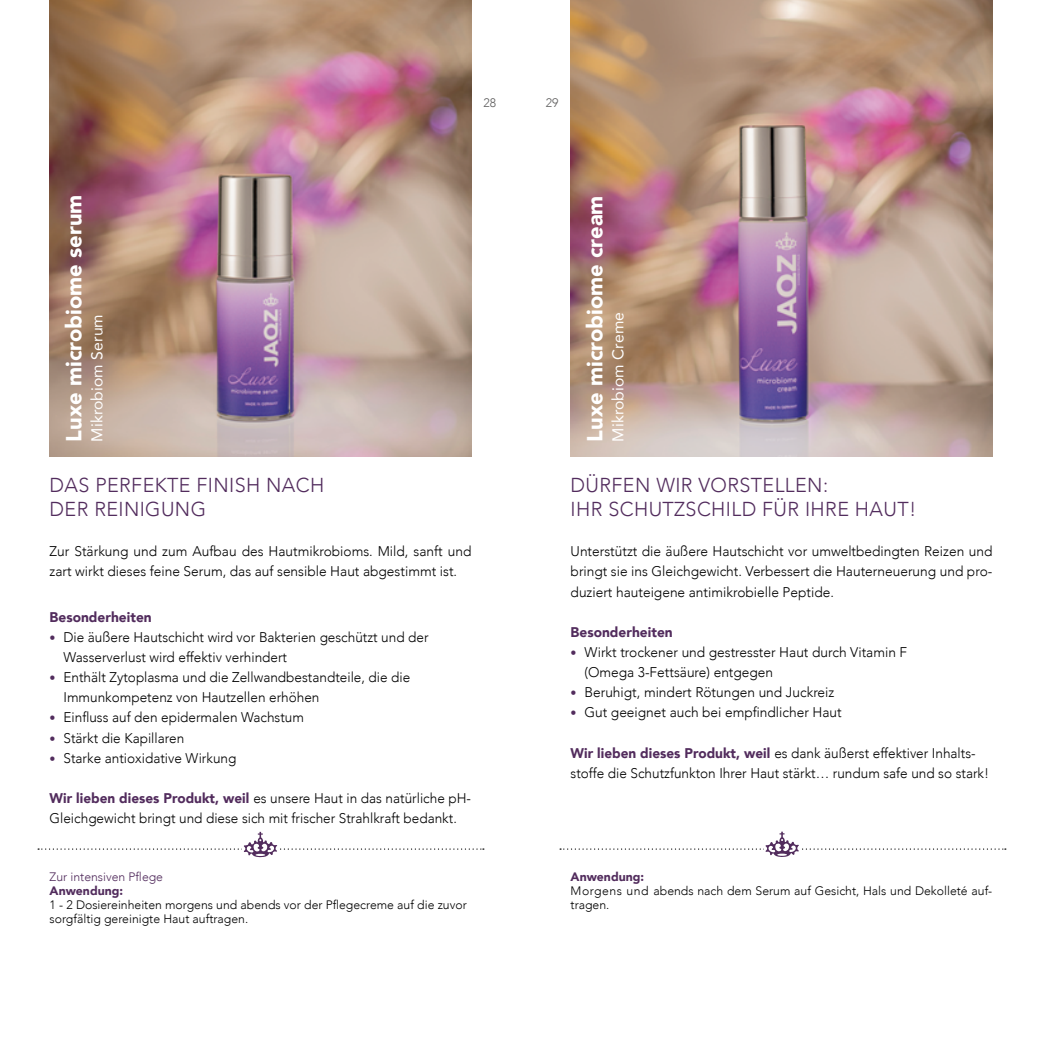
<style>
.page{position:relative;width:1042px;height:1042px;background:#fff}
.page>*{position:absolute;margin:0;border:0;box-sizing:border-box;transform-origin:0 0}
.t1{font:900 21.88px "Avenir";color:#fff}
.t2{font:300 20.12px/24.5px "Avenir";letter-spacing:.02em;color:#522c5d}
.t3{font:15.75px "Avenir";letter-spacing:.005em;color:#fff}
.t4{font:300 14px/20.1px "Avenir";color:#000}
.t5{font:900 14px "Avenir";color:#522c5d}
.t6{font:300 12.25px/14px "Avenir";color:#000}
.t7{font:900 12.25px "Avenir";color:#522c5d}
.t8{font:300 12.25px "Avenir";color:#522c5d}
.t9{font:300 12.25px "Avenir";color:#5f5e5e}
.s1{font-size:12.25px;color:#522c5d}
.s2{font-weight:900;color:#522c5d}
</style>
<div class="page">
<svg style="left:38px;top:832px;width:446px;height:26px"></svg>
<svg style="left:560px;top:831px;width:446px;height:26px"></svg>
<img style="left:50px;top:0;width:421px;height:456px">
<img style="left:570px;top:0;width:422px;height:456px">
<p class="t9" style="left:483px;top:95px;width:14px">28</p>
<p class="t9" style="left:546px;top:95px;width:14px">29</p>
<h1 class="t1" style="left:55px;top:441px;width:248px;rotate:-90deg">Luxe microbiome serum</h1>
<p class="t3" style="left:84px;top:441px;width:129px;rotate:-90deg">Mikrobiom Serum</p>
<h2 class="t2" style="left:50px;top:472px;width:276px">DAS PERFEKTE FINISH NACH<br>DER REINIGUNG</h2>
<p class="t4" style="left:50px;top:541px;width:423px">Zur Stärkung und zum Aufbau des Hautmikrobioms. Mild, sanft und zart wirkt dieses feine Serum, das auf sensible Haut abgestimmt ist.</p>
<p class="t5" style="left:50px;top:605px;width:104px">Besonderheiten</p>
<p class="t4" style="left:63px;top:627px;width:367px;text-indent:-14px"><span class="s1">•</span> Die äußere Hautschicht wird vor Bakterien geschützt und der<br>Wasserverlust wird effektiv verhindert</p>
<p class="t4" style="left:63px;top:667px;width:348px;text-indent:-14px"><span class="s1">•</span> Enthält Zytoplasma und die Zellwandbestandteile, die die<br>Immunkompetenz von Hautzellen erhöhen</p>
<p class="t4" style="left:50px;top:707px;width:256px"><span class="s1">•</span> Einfluss auf den epidermalen Wachstum</p>
<p class="t4" style="left:50px;top:727px;width:136px"><span class="s1">•</span> Stärkt die Kapillaren</p>
<p class="t4" style="left:50px;top:748px;width:188px"><span class="s1">•</span> Starke antioxidative Wirkung</p>
<p class="t4" style="left:50px;top:788px;width:423px"><span class="s2">Wir lieben dieses Produkt, weil</span> es unsere Haut in das natürliche pH-<br>Gleichgewicht bringt und diese sich mit frischer Strahlkraft bedankt.</p>
<p class="t8" style="left:50px;top:869px;width:115px">Zur intensiven Pflege</p>
<p class="t7" style="left:50px;top:880px;width:75px">Anwendung:</p>
<p class="t6" style="left:50px;top:897px;width:419px">1 - 2 Dosiereinheiten morgens und abends vor der Pflegecreme auf die zuvor sorgfältig gereinigte Haut auftragen.</p>
<h1 class="t1" style="left:576px;top:441px;width:247px;rotate:-90deg">Luxe microbiome cream</h1>
<p class="t3" style="left:605px;top:441px;width:131px;rotate:-90deg">Mikrobiom Creme</p>
<h2 class="t2" style="left:570px;top:472px;width:347px">DÜRFEN WIR VORSTELLEN:<br>IHR SCHUTZSCHILD FÜR IHRE HAUT!</h2>
<p class="t4" style="left:570px;top:541px;width:423px;text-align:justify">Unterstützt die äußere Hautschicht vor umweltbedingten Reizen und bringt sie ins Gleichgewicht. Verbessert die Hauterneuerung und pro&shy;duziert hauteigene antimikrobielle Peptide.</p>
<p class="t5" style="left:570px;top:620px;width:104px">Besonderheiten</p>
<p class="t4" style="left:584px;top:642px;width:324px;text-indent:-14px"><span class="s1">•</span> Wirkt trockener und gestresster Haut durch Vitamin F (Omega 3-Fettsäure) entgegen</p>
<p class="t4" style="left:570px;top:682px;width:265px"><span class="s1">•</span> Beruhigt, mindert Rötungen und Juckreiz</p>
<p class="t4" style="left:570px;top:702px;width:273px"><span class="s1">•</span> Gut geeignet auch bei empfindlicher Haut</p>
<p class="t4" style="left:570px;top:743px;width:420px"><span class="s2">Wir lieben dieses Produkt, weil</span> es dank äußerst effektiver Inhalts&shy;stoffe die Schutzfunkton Ihrer Haut stärkt… rundum safe und so stark!</p>
<p class="t7" style="left:570px;top:866px;width:75px">Anwendung:</p>
<p class="t6" style="left:570px;top:883px;width:423px">Morgens und abends nach dem Serum auf Gesicht, Hals und Dekolleté auf&shy;tragen.</p>
</div>
